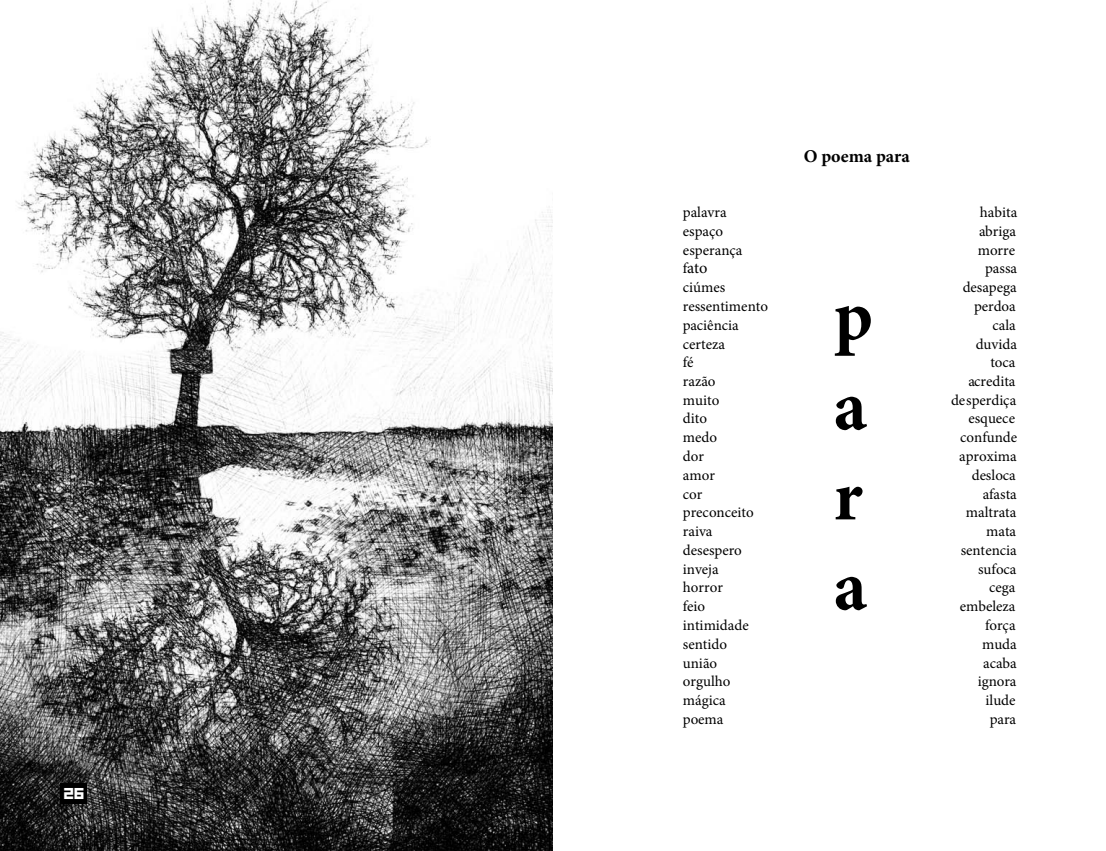
<style>
.page{position:relative;width:1106px;height:851px;background:#fff}
.page>*{position:absolute;margin:0;border:0;box-sizing:border-box;transform-origin:0 0}
.t1{font:700 71.85px/90px "Minion Pro";color:#000}
.t2{font:700 18px "Minion Pro";color:#000}
.t3{font:16.35px "Minion Pro";color:#000}
.t4{font:15px "Minion Pro";color:#000}
.t5{font:15px "Kremlin";color:#fff}
.s1{font-size:15px}
</style>
<div class="page">
<img style="left:0;top:0;width:553px;height:850px">
<div style="left:61px;top:783px;width:26px;height:20px;background:#000"></div>
<p class="t5" style="left:64px;top:787px;width:22px">26</p>
<p class="t2" style="left:803px;top:143px;width:108px">O poema para</p>
<p class="t4" style="left:683px;top:202px;width:45px">palavra</p>
<p class="t4" style="left:979px;top:202px;width:39px">habita</p>
<p class="t4" style="left:683px;top:221px;width:42px">espaço</p>
<p class="t4" style="left:979px;top:221px;width:38px">abriga</p>
<p class="t4" style="left:683px;top:240px;width:61px">esperança</p>
<p class="t4" style="left:977px;top:240px;width:39px">morre</p>
<p class="t3" style="left:683px;top:257px;width:26px"><span class="s1">f</span>ato</p>
<p class="t4" style="left:985px;top:258px;width:33px">passa</p>
<p class="t4" style="left:683px;top:277px;width:44px">ciúmes</p>
<p class="t4" style="left:962px;top:277px;width:56px">desapega</p>
<p class="t4" style="left:683px;top:296px;width:87px">ressentimento</p>
<p class="t4" style="left:974px;top:296px;width:43px">perdoa</p>
<p class="t4" style="left:683px;top:315px;width:57px">paciência</p>
<p class="t4" style="left:992px;top:315px;width:25px">cala</p>
<p class="t4" style="left:683px;top:333px;width:43px">certeza</p>
<p class="t4" style="left:975px;top:333px;width:43px">duvida</p>
<p class="t4" style="left:683px;top:352px;width:12px">fé</p>
<p class="t4" style="left:990px;top:352px;width:27px">toca</p>
<p class="t4" style="left:683px;top:371px;width:34px">razão</p>
<p class="t4" style="left:968px;top:371px;width:49px">acredita</p>
<p class="t4" style="left:683px;top:390px;width:38px">muito</p>
<p class="t4" style="left:951px;top:390px;width:67px">desperdiça</p>
<p class="t4" style="left:683px;top:408px;width:26px">dito</p>
<p class="t4" style="left:968px;top:408px;width:48px">esquece</p>
<p class="t4" style="left:683px;top:427px;width:36px">medo</p>
<p class="t4" style="left:960px;top:427px;width:58px">confunde</p>
<p class="t4" style="left:683px;top:446px;width:23px">dor</p>
<p class="t4" style="left:959px;top:446px;width:59px">aproxima</p>
<p class="t4" style="left:683px;top:465px;width:33px">amor</p>
<p class="t4" style="left:971px;top:465px;width:46px">desloca</p>
<p class="t4" style="left:683px;top:483px;width:21px">cor</p>
<p class="t4" style="left:982px;top:483px;width:36px">afasta</p>
<p class="t4" style="left:683px;top:502px;width:72px">preconceito</p>
<p class="t4" style="left:966px;top:502px;width:52px">maltrata</p>
<p class="t4" style="left:683px;top:521px;width:31px">raiva</p>
<p class="t4" style="left:986px;top:521px;width:31px">mata</p>
<p class="t4" style="left:683px;top:540px;width:60px">desespero</p>
<p class="t4" style="left:960px;top:540px;width:58px">sentencia</p>
<p class="t4" style="left:683px;top:558px;width:37px">inveja</p>
<p class="t4" style="left:978px;top:558px;width:40px">sufoca</p>
<p class="t4" style="left:683px;top:577px;width:42px">horror</p>
<p class="t4" style="left:989px;top:577px;width:28px">cega</p>
<p class="t4" style="left:683px;top:596px;width:24px">feio</p>
<p class="t4" style="left:959px;top:596px;width:57px">embeleza</p>
<p class="t4" style="left:683px;top:615px;width:67px">intimidade</p>
<p class="t4" style="left:985px;top:615px;width:32px">força</p>
<p class="t4" style="left:683px;top:634px;width:46px">sentido</p>
<p class="t4" style="left:982px;top:634px;width:36px">muda</p>
<p class="t4" style="left:683px;top:652px;width:36px">união</p>
<p class="t4" style="left:983px;top:652px;width:35px">acaba</p>
<p class="t4" style="left:683px;top:671px;width:49px">orgulho</p>
<p class="t4" style="left:977px;top:671px;width:40px">ignora</p>
<p class="t4" style="left:683px;top:690px;width:44px">mágica</p>
<p class="t4" style="left:985px;top:690px;width:31px">ilude</p>
<p class="t4" style="left:683px;top:709px;width:42px">poema</p>
<p class="t4" style="left:989px;top:709px;width:28px">para</p>
<h1 class="t1" style="left:833px;top:270px;width:41px">p a r a</h1>
</div>
